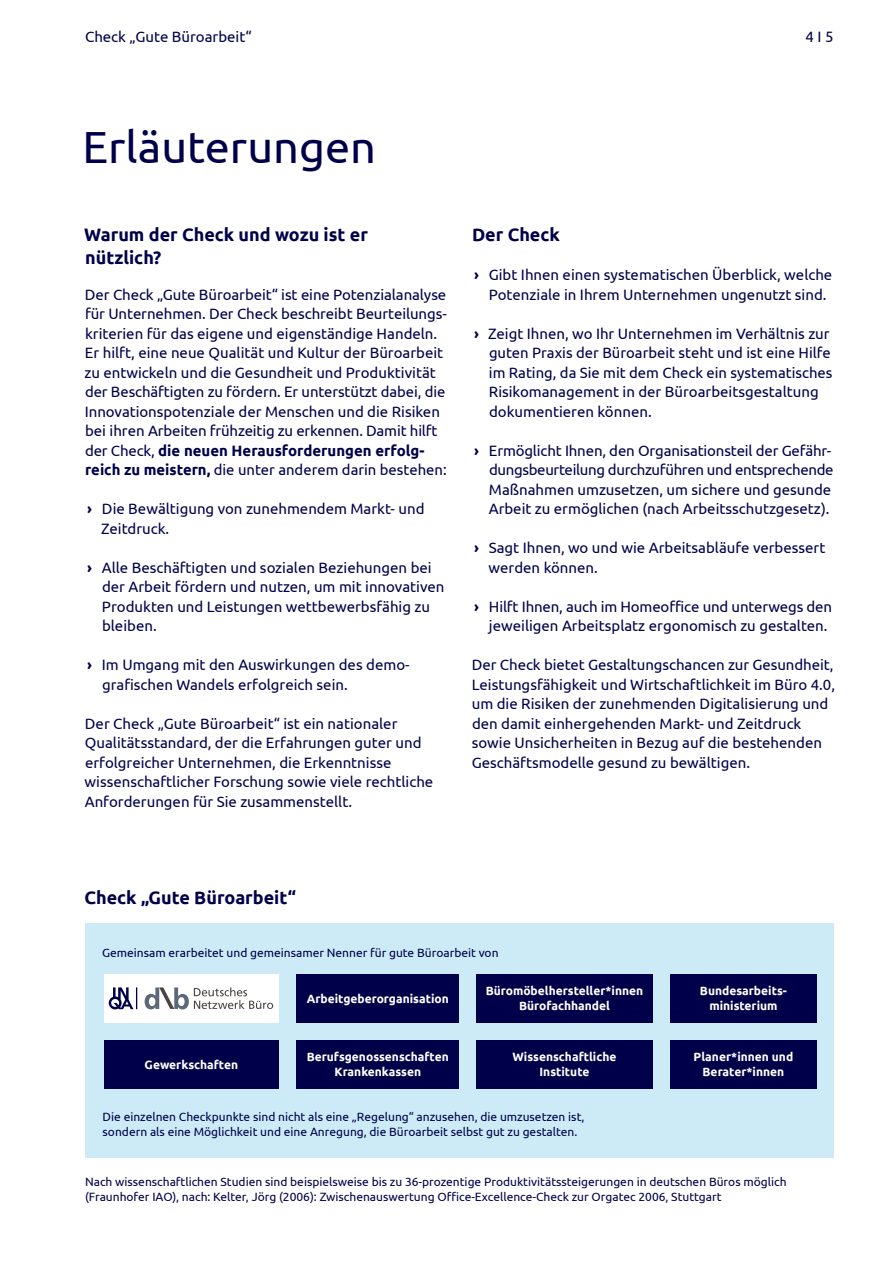
<style>
.page{position:relative;width:893px;height:1263px;background:#fff}
.page>*{position:absolute;margin:0;border:0;box-sizing:border-box;transform-origin:0 0}
.t1{font:45px "Ubuntu";color:#00004a}
.t2{font:700 18px/22.5px "Ubuntu";color:#00004a}
.t3{font:15px/19.5px "Ubuntu";color:#00004a}
.t4{font:12px/15px "Ubuntu";color:#00004a}
.t5{font:700 12px/15px "Ubuntu";color:#fff;text-align:center}
.s1{font-weight:700}
</style>
<div class="page">
<div style="left:85px;top:924px;width:748px;height:234px;background:#ccebf7"></div>
<div style="left:296px;top:974px;width:163px;height:49px;background:#00004a"></div>
<div style="left:296px;top:1040px;width:163px;height:49px;background:#00004a"></div>
<div style="left:476px;top:1040px;width:177px;height:49px;background:#00004a"></div>
<div style="left:670px;top:1040px;width:147px;height:49px;background:#00004a"></div>
<div style="left:670px;top:974px;width:147px;height:49px;background:#00004a"></div>
<div style="left:476px;top:974px;width:177px;height:49px;background:#00004a"></div>
<div style="left:104px;top:1040px;width:175px;height:49px;background:#00004a"></div>
<div style="left:104px;top:974px;width:175px;height:49px;background:#fff"></div>
<svg style="left:137px;top:987px;width:8px;height:22px"></svg>
<svg style="left:109px;top:987px;width:28px;height:22px"></svg>
<svg style="left:145px;top:987px;width:128px;height:22px"></svg>
<p class="t3" style="left:85px;top:27px;width:168px">Check „Gute Büroarbeit“</p>
<p class="t3" style="left:806px;top:27px;width:29px">4 I 5</p>
<h2 class="t1" style="left:82px;top:120px;width:295px">Erläuterungen</h2>
<h3 class="t2" style="left:84px;top:223px;width:285px">Warum der Check und wozu ist er nützlich?</h3>
<p class="t3" style="left:84px;top:284px;width:364px">Der Check „Gute Büroarbeit“ ist eine Potenzialanalyse für Unternehmen. Der Check beschreibt Beurteilungs&shy;kriterien für das eigene und eigenständige Handeln.<br>Er hilft, eine neue Qualität und Kultur der Büroarbeit zu entwickeln und die Gesundheit und Produktivität der Beschäftigten zu fördern. Er unterstützt dabei, die Innovationspotenziale der Menschen und die Risiken bei ihren Arbeiten frühzeitig zu erkennen. Damit hilft der Check, <span class="s1">die neuen Herausforderungen erfolg&shy;reich zu meistern,</span> die unter anderem darin bestehen:</p>
<p class="t3" style="left:101px;top:498px;width:325px;text-indent:-14px"><span class="s1">›</span> Die Bewältigung von zunehmendem Markt- und<br>Zeitdruck.</p>
<p class="t3" style="left:102px;top:557px;width:344px;text-indent:-15px"><span class="s1">›</span> Alle Beschäftigten und sozialen Beziehungen bei der Arbeit fördern und nutzen, um mit innovativen Produkten und Leistungen wettbewerbsfähig zu bleiben.</p>
<p class="t3" style="left:102px;top:654px;width:309px;text-indent:-15px"><span class="s1">›</span> Im Umgang mit den Auswirkungen des demo&shy;grafischen Wandels erfolgreich sein.</p>
<p class="t3" style="left:85px;top:713px;width:350px">Der Check „Gute Büroarbeit“ ist ein nationaler Qualitätsstandard, der die Erfahrungen guter und erfolgreicher Unternehmen, die Erkenntnisse wissenschaftlicher Forschung sowie viele rechtliche Anforderungen für Sie zusammenstellt.</p>
<h3 class="t2" style="left:472px;top:223px;width:89px">Der Check</h3>
<p class="t3" style="left:489px;top:264px;width:345px;text-indent:-15px"><span class="s1">›</span> Gibt Ihnen einen systematischen Überblick, welche<br>Potenziale in Ihrem Unternehmen ungenutzt sind.</p>
<p class="t3" style="left:489px;top:323px;width:345px;text-indent:-15px"><span class="s1">›</span> Zeigt Ihnen, wo Ihr Unternehmen im Verhältnis zur guten Praxis der Büroarbeit steht und ist eine Hilfe im Rating, da Sie mit dem Check ein systematisches Risikomanagement in der Büroarbeitsgestaltung dokumentieren können.</p>
<p class="t3" style="left:489px;top:440px;width:346px;text-indent:-15px"><span class="s1">›</span> Ermöglicht Ihnen, den Organisationsteil der Gefähr&shy;dungsbeurteilung durchzuführen und entsprechende Maßnahmen umzusetzen, um sichere und gesunde Arbeit zu ermöglichen (nach Arbeitsschutzgesetz).</p>
<p class="t3" style="left:489px;top:537px;width:338px;text-indent:-15px"><span class="s1">›</span> Sagt Ihnen, wo und wie Arbeitsabläufe verbessert werden können.</p>
<p class="t3" style="left:474px;top:596px;width:360px;text-align:right"><span class="s1">›</span> Hilft Ihnen, auch im Homeoffice und unterwegs den jeweiligen Arbeitsplatz ergonomisch zu gestalten.</p>
<p class="t3" style="left:472px;top:654px;width:365px">Der Check bietet Gestaltungschancen zur Gesundheit, Leistungsfähigkeit und Wirtschaftlichkeit im Büro 4.0, um die Risiken der zunehmenden Digitalisierung und den damit einhergehenden Markt- und Zeitdruck sowie Unsicherheiten in Bezug auf die bestehenden Geschäftsmodelle gesund zu bewältigen.</p>
<h3 class="t2" style="left:84px;top:886px;width:213px">Check „Gute Büroarbeit“</h3>
<p class="t4" style="left:102px;top:945px;width:398px">Gemeinsam erarbeitet und gemeinsamer Nenner für gute Büroarbeit von</p>
<p class="t5" style="left:307px;top:991px;width:143px">Arbeitgeberorganisation</p>
<p class="t5" style="left:486px;top:983px;width:159px">Büromöbelhersteller*innen<br>Bürofachhandel</p>
<p class="t5" style="left:700px;top:983px;width:88px">Bundesarbeits&shy;ministerium</p>
<p class="t5" style="left:145px;top:1057px;width:95px">Gewerkschaften</p>
<p class="t5" style="left:307px;top:1049px;width:144px">Berufsgenossenschaften<br>Krankenkassen</p>
<p class="t5" style="left:513px;top:1049px;width:105px">Wissenschaftliche<br>Institute</p>
<p class="t5" style="left:694px;top:1049px;width:101px">Planer*innen und<br>Berater*innen</p>
<p class="t4" style="left:103px;top:1108px;width:483px">Die einzelnen Checkpunkte sind nicht als eine „Regelung“ anzusehen, die umzusetzen ist, sondern als eine Möglichkeit und eine Anregung, die Büroarbeit selbst gut zu gestalten.</p>
<p class="t4" style="left:85px;top:1174px;width:703px">Nach wissenschaftlichen Studien sind beispielsweise bis zu 36-prozentige Produktivitätssteigerungen in deutschen Büros möglich (Fraunhofer IAO), nach: Kelter, Jörg (2006): Zwischenauswertung Office-Excellence-Check zur Orgatec 2006, Stuttgart</p>
</div>
